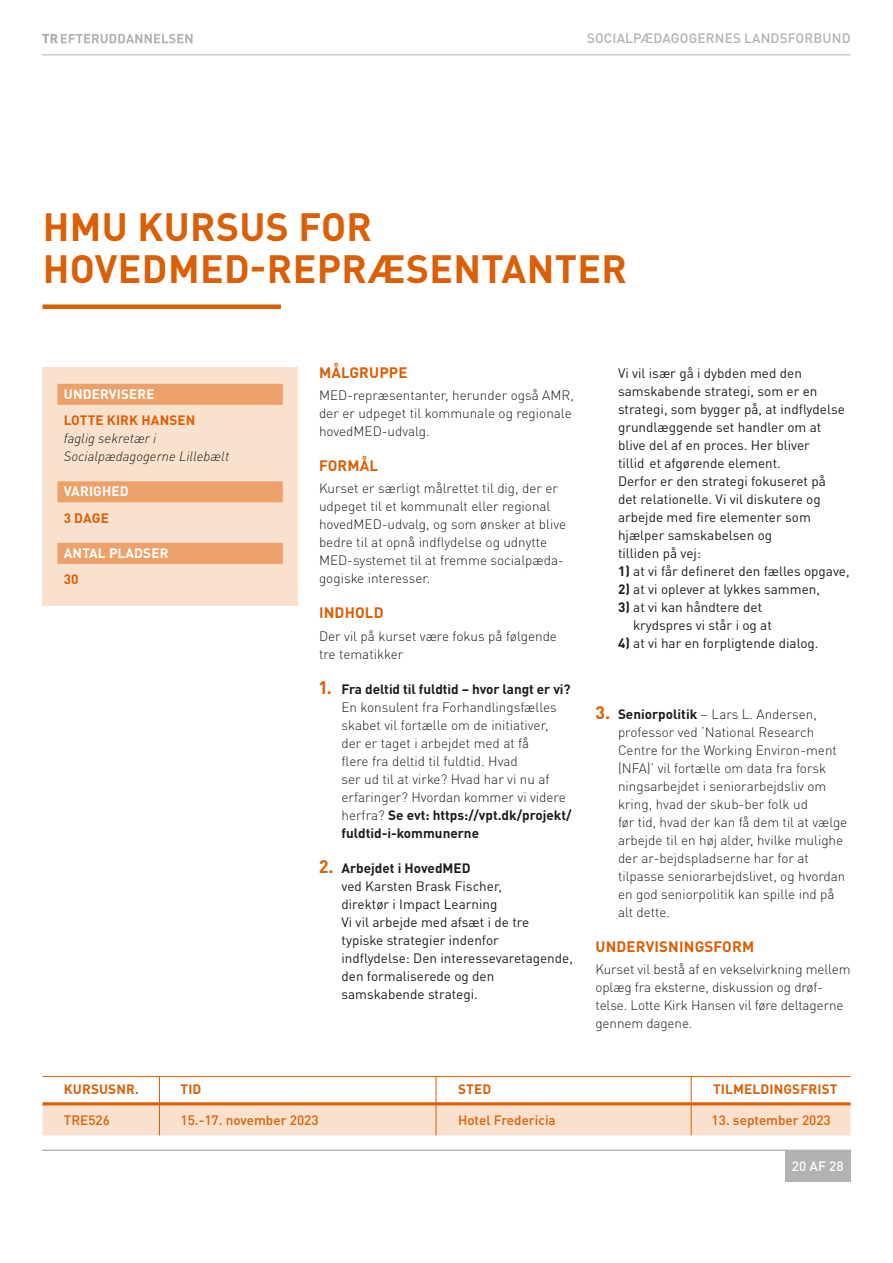
<style>
.page{position:relative;width:893px;height:1263px;background:#fff}
.page>*{position:absolute;margin:0;border:0;box-sizing:border-box;transform-origin:0 0}
.t1{font:700 39px/42px "DINOT";letter-spacing:.01em;color:#da5f06}
.t2{font:700 15px "DINOT";letter-spacing:.01em;color:#da5f06}
.t3{font:300 13.5px/18px "DINOT";color:#1d1d1b}
.t4{font:13.5px/18px "DINOT";color:#1d1d1b}
.t5{font:500 13.5px "DINOT";color:#da5f06}
.t6{font:700 13.5px "DINOT";letter-spacing:.01em;color:#da5f06}
.t7{font:italic 300 13.5px/18px "DINOT";color:#1d1d1b}
.t8{font:700 13.5px "DINOT";letter-spacing:.01em;color:#fff}
.t9{font:500 13.5px "DINOT";letter-spacing:.01em;color:#b3b2b2}
.t10{font:500 13.5px "DINOT";color:#fff}
.s1{font-weight:700;font-size:18px;color:#da5f06}
.s2{font-weight:700}
</style>
<div class="page">
<hr style="left:42px;top:55px;width:809px;height:1px;background:#b3b2b2">
<hr style="left:42px;top:1150px;width:809px;height:1px;background:#b3b2b2">
<div style="left:785px;top:1151px;width:66px;height:31px;background:#b3b2b2"></div>
<svg style="left:42px;top:34px;width:150px;height:9px"></svg>
<div style="left:43px;top:304px;width:238px;height:5px;background:#da5f06"></div>
<hr style="left:43px;top:1076px;width:807px;height:1px;background:#da5f06">
<div style="left:43px;top:1102px;width:807px;height:5px;background:#da5f06"></div>
<div style="left:43px;top:1105px;width:807px;height:30px;background:#fae1cd"></div>
<hr style="left:159px;top:1076px;width:1px;height:59px;background:#da5f06">
<hr style="left:436px;top:1076px;width:1px;height:59px;background:#da5f06">
<hr style="left:691px;top:1076px;width:1px;height:59px;background:#da5f06">
<div style="left:42px;top:367px;width:256px;height:238px;background:#fae1cd"></div>
<div style="left:57px;top:384px;width:226px;height:21px;background:#eba169"></div>
<div style="left:57px;top:481px;width:226px;height:21px;background:#eba169"></div>
<div style="left:57px;top:543px;width:226px;height:21px;background:#eba169"></div>
<p class="t9" style="left:587px;top:30px;width:265px">SOCIALPÆDAGOGERNES LANDSFORBUND</p>
<h1 class="t1" style="left:43px;top:205px;width:586px">HMU KURSUS FOR<br>HOVEDMED-REPRÆSENTANTER</h1>
<p class="t8" style="left:64px;top:385px;width:92px">UNDERVISERE</p>
<p class="t6" style="left:64px;top:411px;width:133px">LOTTE KIRK HANSEN</p>
<p class="t7" style="left:64px;top:428px;width:167px">faglig sekretær i<br>Socialpædagogerne Lillebælt</p>
<p class="t8" style="left:64px;top:482px;width:66px">VARIGHED</p>
<p class="t6" style="left:64px;top:509px;width:47px">3 DAGE</p>
<p class="t8" style="left:64px;top:544px;width:106px">ANTAL PLADSER</p>
<p class="t6" style="left:64px;top:570px;width:16px">30</p>
<p class="t2" style="left:319px;top:362px;width:90px">MÅLGRUPPE</p>
<p class="t3" style="left:319px;top:385px;width:256px">MED-repræsentanter, herunder også AMR, der er udpeget til kommunale og regionale hovedMED-udvalg.</p>
<p class="t2" style="left:319px;top:456px;width:61px">FORMÅL</p>
<p class="t3" style="left:319px;top:478px;width:249px">Kurset er særligt målrettet til dig, der er udpeget til et kommunalt eller regional hovedMED-udvalg, og som ønsker at blive bedre til at opnå indflydelse og udnytte MED-systemet til at fremme socialpæda&shy;gogiske interesser.</p>
<p class="t2" style="left:319px;top:603px;width:66px">INDHOLD</p>
<p class="t3" style="left:319px;top:626px;width:240px">Der vil på kurset være fokus på følgende tre tematikker</p>
<p class="t3" style="left:341px;top:679px;width:232px;text-indent:-22px"><span class="s1">1.</span> <span class="s2">Fra deltid til fuldtid – hvor langt er vi?<br></span>En konsulent fra Forhandlingsfælles skabet vil fortælle om de initiativer, der er taget i arbejdet med at få<br>flere fra deltid til fuldtid. Hvad<br>ser ud til at virke? Hvad har vi nu af erfaringer? Hvordan kommer vi videre herfra? <span class="s2">Se evt: https://vpt.dk/projekt/ fuldtid-i-kommunerne</span></p>
<p class="t4" style="left:341px;top:858px;width:233px;text-indent:-22px"><span class="s1">2.</span> <span class="s2">Arbejdet i HovedMED<br></span>ved Karsten Brask Fischer,<br>direktør i Impact Learning<br>Vi vil arbejde med afsæt i de tre typiske strategier indenfor<br>indflydelse: Den interessevaretagende, den formaliserede og den samskabende strategi.</p>
<p class="t4" style="left:618px;top:364px;width:228px">Vi vil især gå i dybden med den samskabende strategi, som er en strategi, som bygger på, at indflydelse grundlæggende set handler om at blive del af en proces. Her bliver<br>tillid et afgørende element.<br>Derfor er den strategi fokuseret på det relationelle. Vi vil diskutere og arbejde med fire elementer som hjælper samskabelsen og<br>tilliden på vej:</p>
<p class="t4" style="left:618px;top:562px;width:233px"><span class="s2">1)</span> at vi får defineret den fælles opgave,</p>
<p class="t4" style="left:618px;top:580px;width:203px"><span class="s2">2)</span> at vi oplever at lykkes sammen,</p>
<p class="t4" style="left:633px;top:598px;width:140px;text-indent:-15px"><span class="s2">3)</span> at vi kan håndtere det krydspres vi står i og at</p>
<p class="t4" style="left:618px;top:634px;width:202px"><span class="s2">4)</span> at vi har en forpligtende dialog.</p>
<p class="t3" style="left:618px;top:704px;width:231px;text-indent:-22px"><span class="s1">3.</span> <span class="s2">Seniorpolitik</span> – Lars L. Andersen, professor ved ‘National Research Centre for the Working Environ-ment (NFA)’ vil fortælle om data fra forsk ningsarbejdet i seniorarbejdsliv om kring, hvad der skub-ber folk ud<br>før tid, hvad der kan få dem til at vælge arbejde til en høj alder, hvilke mulighe der ar-bejdspladserne har for at tilpasse seniorarbejdslivet, og hvordan en god seniorpolitik kan spille ind på alt dette.</p>
<p class="t2" style="left:596px;top:936px;width:160px">UNDERVISNINGSFORM</p>
<p class="t3" style="left:595px;top:959px;width:257px">Kurset vil bestå af en vekselvirkning mellem oplæg fra eksterne, diskussion og drøf&shy;telse. Lotte Kirk Hansen vil føre deltagerne gennem dagene.</p>
<p class="t6" style="left:64px;top:1080px;width:77px">KURSUSNR.</p>
<p class="t6" style="left:181px;top:1080px;width:22px">TID</p>
<p class="t6" style="left:458px;top:1080px;width:35px">STED</p>
<p class="t6" style="left:713px;top:1080px;width:126px">TILMELDINGSFRIST</p>
<p class="t5" style="left:64px;top:1111px;width:48px">TRE526</p>
<p class="t5" style="left:181px;top:1111px;width:140px">15.-17. november 2023</p>
<p class="t5" style="left:458px;top:1111px;width:99px">Hotel Fredericia</p>
<p class="t5" style="left:712px;top:1111px;width:121px">13. september 2023</p>
<p class="t10" style="left:792px;top:1157px;width:53px">20 AF 28</p>
</div>
